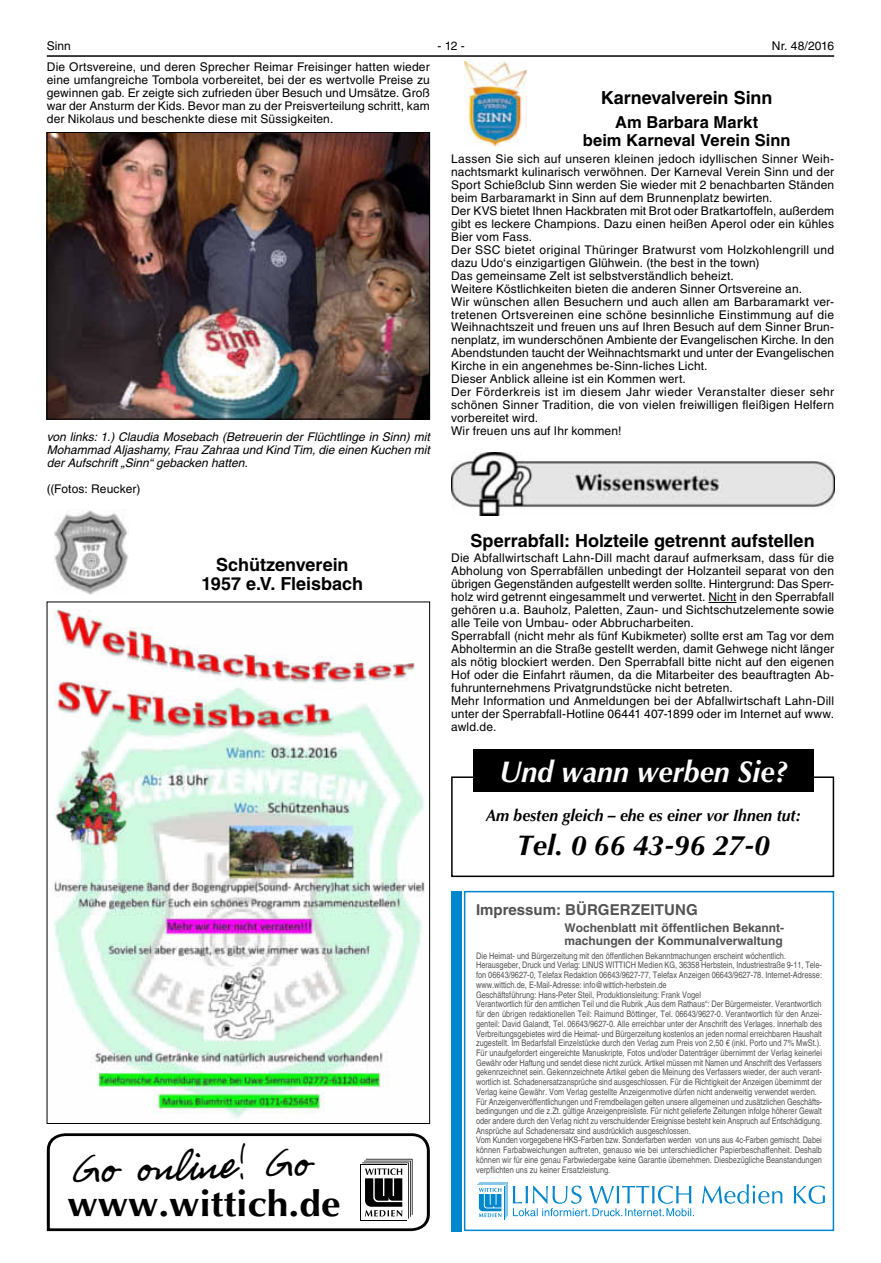
<style>
.page{position:relative;width:881px;height:1263px;background:#fff}
.page>*{position:absolute;margin:0;border:0;box-sizing:border-box;transform-origin:0 0}
.t1{font:44.1px "MANFRED1";color:#000;scale:1.09 1}
.t2{font:700 35.85px "Optima LT";color:#000;scale:1.09 1}
.t3{font:italic 700 30px "Optima LT";color:#fff;scale:.95 1}
.t4{font:italic 700 28.5px "Optima LT";color:#000}
.t5{font:700 18px/19.5px "Helvetica LT";color:#000;text-align:center}
.t6{font:italic 700 16.5px "Optima LT";color:#000;scale:.95 1}
.t7{font:700 16.5px/17.9px "Helvetica LT";color:#000;text-align:center}
.t8{font:700 15px "Helvetica LT";letter-spacing:.005em;color:#535353}
.t9{font:12px/12.9px "Helvetica LT";letter-spacing:.015em;color:#000}
.t10{font:italic 12px/12.9px "Helvetica LT";color:#000;text-align:justify}
.t11{font:700 12px/12.9px "Helvetica LT";color:#535353}
.t12{font:condensed 9px/9.8px "Helvetica LT";color:#535353}
</style>
<div class="page">
<hr style="left:47px;top:55px;width:786px;height:2px;background:#000">
<img style="left:464px;top:62px;width:62px;height:85px">
<svg style="left:708px;top:602px;width:28px;height:1px"></svg>
<img style="left:451px;top:452px;width:382px;height:63px">
<img style="left:49px;top:134px;width:378px;height:283px">
<div style="left:47px;top:132px;width:382px;height:287px;border:1px solid #000"></div>
<img style="left:53px;top:510px;width:75px;height:85px">
<img style="left:54px;top:609px;width:371px;height:510px">
<svg style="left:46px;top:1133px;width:384px;height:99px"></svg>
<div style="left:451px;top:891px;width:10px;height:340px;background:#0087cc"></div>
<svg style="left:477px;top:1182px;width:347px;height:36px"></svg>
<div style="left:463px;top:891px;width:370px;height:340px;border:2px solid #0087cc"></div>
<div style="left:451px;top:776px;width:382px;height:101px;border:2px solid #000"></div>
<div style="left:473px;top:749px;width:340px;height:43px;background:#000"></div>
<p class="t9" style="left:47px;top:40px;width:26px">Sinn</p>
<p class="t9" style="left:437px;top:40px;width:29px">-12-</p>
<p class="t9" style="left:771px;top:40px;width:64px">Nr. 48/2016</p>
<p class="t9" style="left:47px;top:62px;width:384px;text-align:justify">Die Ortsvereine, und deren Sprecher Reimar Freisinger hatten wieder eine umfangreiche Tombola vorbereitet, bei der es wertvolle Preise zu gewinnen gab. Er zeigte sich zufrieden über Besuch und Umsätze. Groß war der Ansturm der Kids. Bevor man zu der Preisverteilung schritt, kam der Nikolaus und beschenkte diese mit Süssigkeiten.</p>
<p class="t10" style="left:47px;top:430px;width:384px">von links: 1.) Claudia Mosebach (Betreuerin der Flüchtlinge in Sinn) mit Mohammad Aljashamy, Frau Zahraa und Kind Tim, die einen Kuchen mit der Aufschrift „Sinn“ gebacken hatten.</p>
<p class="t9" style="left:47px;top:483px;width:95px">((Fotos: Reucker)</p>
<h3 class="t5" style="left:201px;top:555px;width:163px">Schützenverein<br>1957 e.V. Fleisbach</h3>
<h1 class="t1" style="left:71px;top:1141px;width:221px;rotate:-2deg">Go online! Go</h1>
<h2 class="t2" style="left:67px;top:1183px;width:252px">www.wittich.de</h2>
<h3 class="t5" style="left:600px;top:88px;width:173px">Karnevalverein Sinn</h3>
<h3 class="t7" style="left:582px;top:113px;width:209px">Am Barbara Markt<br>beim Karneval Verein Sinn</h3>
<p class="t9" style="left:451px;top:154px;width:384px">Lassen Sie sich auf unseren kleinen jedoch idyllischen Sinner Weih&shy;nachtsmarkt kulinarisch verwöhnen. Der Karneval Verein Sinn und der Sport Schießclub Sinn werden Sie wieder mit 2 benachbarten Ständen beim Barbaramarkt in Sinn auf dem Brunnenplatz bewirten.<br>Der KVS bietet Ihnen Hackbraten mit Brot oder Bratkartoffeln, außerdem gibt es leckere Champions. Dazu einen heißen Aperol oder ein kühles Bier vom Fass.<br>Der SSC bietet original Thüringer Bratwurst vom Holzkohlengrill und dazu Udo‘s einzigartigen Glühwein. (the best in the town)<br>Das gemeinsame Zelt ist selbstverständlich beheizt.<br>Weitere Köstlichkeiten bieten die anderen Sinner Ortsvereine an.<br>Wir wünschen allen Besuchern und auch allen am Barbaramarkt ver&shy;tretenen Ortsvereinen eine schöne besinnliche Einstimmung auf die Weihnachtszeit und freuen uns auf Ihren Besuch auf dem Sinner Brun&shy;nenplatz, im wunderschönen Ambiente der Evangelischen Kirche. In den Abendstunden taucht der Weihnachtsmarkt und unter der Evangelischen Kirche in ein angenehmes be-Sinn-liches Licht.<br>Dieser Anblick alleine ist ein Kommen wert.<br>Der Förderkreis ist im diesem Jahr wieder Veranstalter dieser sehr schönen Sinner Tradition, die von vielen freiwilligen fleißigen Helfern vorbereitet wird.<br>Wir freuen uns auf Ihr kommen!</p>
<h3 class="t5" style="left:470px;top:531px;width:345px">Sperrabfall: Holzteile getrennt aufstellen</h3>
<p class="t9" style="left:451px;top:553px;width:384px">Die Abfallwirtschaft Lahn-Dill macht darauf aufmerksam, dass für die Abholung von Sperrabfällen unbedingt der Holzanteil separat von den übrigen Gegenständen aufgestellt werden sollte. Hintergrund: Das Sperr&shy;holz wird getrennt eingesammelt und verwertet. Nicht in den Sperrabfall gehören u.a. Bauholz, Paletten, Zaun- und Sichtschutzelemente sowie alle Teile von Umbau- oder Abbrucharbeiten.<br>Sperrabfall (nicht mehr als fünf Kubikmeter) sollte erst am Tag vor dem Abholtermin an die Straße gestellt werden, damit Gehwege nicht länger als nötig blockiert werden. Den Sperrabfall bitte nicht auf den eigenen Hof oder die Einfahrt räumen, da die Mitarbeiter des beauftragten Ab&shy;fuhrunternehmens Privatgrundstücke nicht betreten.<br>Mehr Information und Anmeldungen bei der Abfallwirtschaft Lahn-Dill unter der Sperrabfall-Hotline 06441 407-1899 oder im Internet auf www. awld.de.</p>
<h3 class="t3" style="left:499px;top:754px;width:304px">Und wann werben Sie?</h3>
<h3 class="t6" style="left:485px;top:806px;width:333px">Am besten gleich – ehe es einer vor Ihnen tut:</h3>
<h3 class="t4" style="left:516px;top:828px;width:254px">Tel. 0 66 43-96 27-0</h3>
<p class="t8" style="left:476px;top:901px;width:223px">Impressum: BÜRGERZEITUNG</p>
<p class="t11" style="left:564px;top:921px;width:221px">Wochenblatt mit öffentlichen Bekannt&shy;machungen der Kommunalverwaltung</p>
<p class="t12" style="left:476px;top:952px;width:347px">Die Heimat- und Bürgerzeitung mit den öffentlichen Bekanntmachungen erscheint wöchentlich.<br>Herausgeber, Druck und Verlag: LINUS WITTICH Medien KG, 36358 Herbstein, Industriestraße 9-11, Tele&shy;fon 06643/9627-0, Telefax Redaktion 06643/9627-77, Telefax Anzeigen 06643/9627-78. Internet-Adresse: www.wittich.de, E-Mail-Adresse: info@wittich-herbstein.de<br>Geschäftsführung: Hans-Peter Steil, Produktionsleitung: Frank Vogel<br>Verantwortlich für den amtlichen Teil und die Rubrik „Aus dem Rathaus“: Der Bürgermeister. Verantwortlich für den übrigen redaktionellen Teil: Raimund Böttinger, Tel. 06643/9627-0. Verantwortlich für den Anzei&shy;genteil: David Galandt, Tel. 06643/9627-0. Alle erreichbar unter der Anschrift des Verlages. Innerhalb des Verbreitungsgebietes wird die Heimat- und Bürgerzeitung kostenlos an jeden normal erreichbaren Haushalt zugestellt. Im Bedarfsfall Einzelstücke durch den Verlag zum Preis von 2,50 € (inkl. Porto und 7% MwSt.).<br>Für unaufgefordert eingereichte Manuskripte, Fotos und/oder Datenträger übernimmt der Verlag keinerlei Gewähr oder Haftung und sendet diese nicht zurück. Artikel müssen mit Namen und Anschrift des Verfassers gekennzeichnet sein. Gekennzeichnete Artikel geben die Meinung des Verfassers wieder, der auch verant&shy;wortlich ist. Schadenersatzansprüche sind ausgeschlossen. Für die Richtigkeit der Anzeigen übernimmt der Verlag keine Gewähr. Vom Verlag gestellte Anzeigenmotive dürfen nicht anderweitig verwendet werden.<br>Für Anzeigenveröffentlichungen und Fremdbeilagen gelten unsere allgemeinen und zusätzlichen Geschäfts&shy;bedingungen und die z.Zt. gültige Anzeigenpreisliste. Für nicht gelieferte Zeitungen infolge höherer Gewalt oder andere durch den Verlag nicht zu verschuldender Ereignisse besteht kein Anspruch auf Entschädigung.<br>Ansprüche auf Schadenersatz sind ausdrücklich ausgeschlossen.<br>Vom Kunden vorgegebene HKS-Farben bzw. Sonderfarben werden von uns aus 4c-Farben gemischt. Dabei können Farbabweichungen auftreten, genauso wie bei unterschiedlicher Papierbeschaffenheit. Deshalb können wir für eine genau Farbwiedergabe keine Garantie übernehmen. Diesbezügliche Beanstandungen verpflichten uns zu keiner Ersatzleistung.</p>
</div>
